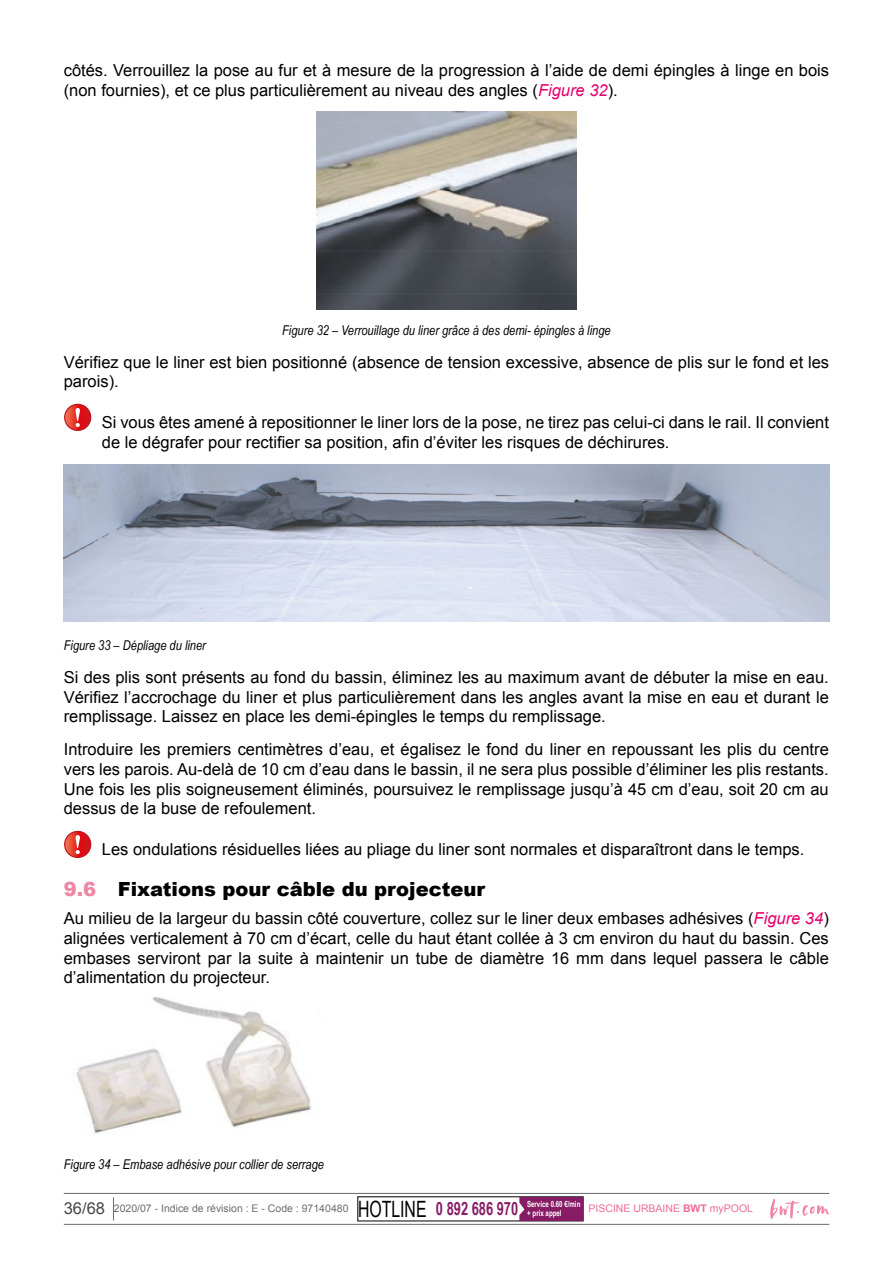
<style>
.page{position:relative;width:893px;height:1263px;background:#fff}
.page>*{position:absolute;margin:0;border:0;box-sizing:border-box;transform-origin:0 0}
.t1{font:900 19.5px "Arial";color:#000}
.t2{font:16.5px/19.8px "Arial";color:#000}
.t3{font:italic 13.5px "Arial Narrow";color:#000}
.t4{font:10.5px "Arial";color:#706f6f}
.t5{font:10.5px "Arial";color:#ed6d96}
.t6{font:700 8.4px/9px "Arial Narrow";color:#fff;scale:.89 1}
.s1{font-style:italic;color:#e6006c}
.s2{color:#f086a6}
.s3{font-size:16.5px;color:#474746}
.s4{font-family:"Arial Narrow";font-size:22.5px;color:#000}
.s5{font-family:"Arial Narrow";font-weight:700;font-size:18.3px;color:#881c64}
.s6{font-weight:700}
</style>
<div class="page">
<hr style="left:64px;top:1224px;width:765px;height:1px;background:#676c6e">
<hr style="left:64px;top:1193px;width:765px;height:1px;background:#676c6e">
<svg style="left:113px;top:1197px;width:1px;height:23px"></svg>
<svg style="left:770px;top:1199px;width:59px;height:20px"></svg>
<div style="left:519px;top:1197px;width:64px;height:24px;background:#871b64"></div>
<img style="left:316px;top:112px;width:261px;height:197px">
<svg style="left:65px;top:404px;width:26px;height:26px"></svg>
<div style="left:64px;top:404px;width:27px;height:27px;border:1px solid #be1622;border-radius:50%"></div>
<svg style="left:76px;top:408px;width:4px;height:19px"></svg>
<img style="left:64px;top:464px;width:765px;height:157px">
<svg style="left:65px;top:831px;width:26px;height:26px"></svg>
<div style="left:64px;top:831px;width:27px;height:27px;border:1px solid #be1622;border-radius:50%"></div>
<svg style="left:76px;top:835px;width:4px;height:19px"></svg>
<img style="left:76px;top:996px;width:235px;height:138px">
<p class="t2" style="left:64px;top:60px;width:767px">côtés. Verrouillez la pose au fur et à mesure de la progression à l’aide de demi épingles à linge en bois (non fournies), et ce plus particulièrement au niveau des angles (<span class="s1">Figure 32</span>).</p>
<p class="t3" style="left:282px;top:321px;width:330px">Figure 32 – Verrouillage du liner grâce à des demi- épingles à linge</p>
<p class="t2" style="left:64px;top:352px;width:767px">Vérifiez que le liner est bien positionné (absence de tension excessive, absence de plis sur le fond et les parois).</p>
<p class="t2" style="left:102px;top:413px;width:729px">Si vous êtes amené à repositionner le liner lors de la pose, ne tirez pas celui-ci dans le rail. Il convient de le dégrafer pour rectifier sa position, afin d’éviter les risques de déchirures.</p>
<p class="t3" style="left:64px;top:636px;width:144px">Figure 33 – Dépliage du liner</p>
<p class="t2" style="left:64px;top:667px;width:766px;text-align:justify">Si des plis sont présents au fond du bassin, éliminez les au maximum avant de débuter la mise en eau.<br>Vérifiez l’accrochage du liner et plus particulièrement dans les angles avant la mise en eau et durant le remplissage. Laissez en place les demi-épingles le temps du remplissage.</p>
<p class="t2" style="left:64px;top:739px;width:767px;text-align:justify">Introduire les premiers centimètres d’eau, et égalisez le fond du liner en repoussant les plis du centre vers les parois. Au-delà de 10 cm d’eau dans le bassin, il ne sera plus possible d’éliminer les plis restants.<br>Une fois les plis soigneusement éliminés, poursuivez le remplissage jusqu’à 45 cm d’eau, soit 20 cm au dessus de la buse de refoulement.</p>
<p class="t2" style="left:102px;top:840px;width:704px">Les ondulations résiduelles liées au pliage du liner sont normales et disparaîtront dans le temps.</p>
<p class="t1" style="left:64px;top:874px;width:423px"><span class="s2">9.6</span> Fixations pour câble du projecteur</p>
<p class="t2" style="left:64px;top:908px;width:767px;text-align:justify">Au milieu de la largeur du bassin côté couverture, collez sur le liner deux embases adhésives (<span class="s1">Figure 34</span>) alignées verticalement à 70 cm d’écart, celle du haut étant collée à 3 cm environ du haut du bassin. Ces embases serviront par la suite à maintenir un tube de diamètre 16 mm dans lequel passera le câble d’alimentation du projecteur.</p>
<p class="t3" style="left:64px;top:1155px;width:262px">Figure 34 – Embase adhésive pour collier de serrage</p>
<p class="t4" style="left:64px;top:1201px;width:456px"><span class="s3">36/68</span> 2020/07 - Indice de révision : E - Code : 97140480 <span class="s4">HOTLINE</span> <span class="s5">0 892 686 970</span></p>
<p class="t5" style="left:588px;top:1202px;width:166px">PISCINE URBAINE <span class="s6">BWT</span> myPOOL</p>
<p class="t6" style="left:527px;top:1199px;width:61px">Service 0.60 €/min + prix appel</p>
</div>
